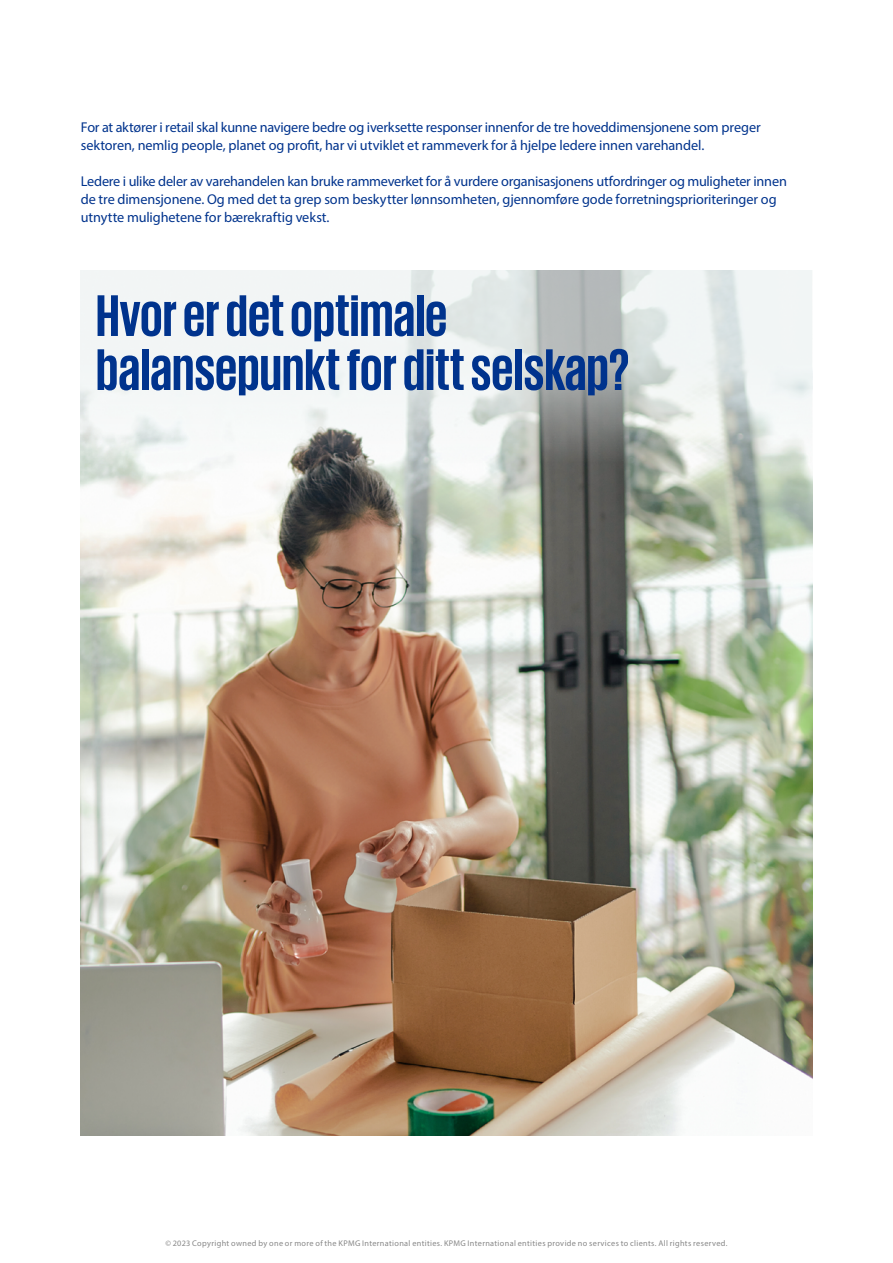
<style>
.page{position:relative;width:893px;height:1263px;background:#fff}
.page>*{position:absolute;margin:0;border:0;box-sizing:border-box;transform-origin:0 0}
.t1{font:700 60px/54px "KPMG";color:#00338d}
.t2{font:14.25px/18px "Myriad Pro";letter-spacing:-.01em;color:#00338d}
.t3{font:8.25px "Myriad Pro";letter-spacing:.04em;color:#878787}
</style>
<div class="page">
<img style="left:81px;top:480px;width:731px;height:655px">
<svg style="left:81px;top:270px;width:731px;height:210px;fill:#f1f5f5"></svg>
<p class="t2" style="left:81px;top:118px;width:681px">For at aktører i retail skal kunne navigere bedre og iverksette responser innenfor de tre hoveddimensjonene som preger sektoren, nemlig people, planet og profit, har vi utviklet et rammeverk for å hjelpe ledere innen varehandel.</p>
<p class="t2" style="left:81px;top:172px;width:708px">Ledere i ulike deler av varehandelen kan bruke rammeverket for å vurdere organisasjonens utfordringer og muligheter innen de tre dimensjonene. Og med det ta grep som beskytter lønnsomheten, gjennomføre gode forretningsprioriteringer og utnytte mulighetene for bærekraftig vekst.</p>
<h1 class="t1" style="left:96px;top:287px;width:535px">Hvor er det optimale balansepunkt for ditt selskap?</h1>
<p class="t3" style="left:165px;top:1238px;width:564px">© 2023 Copyright owned by one or more of the KPMG International entities. KPMG International entities provide no services to clients. All rights reserved.</p>
</div>
